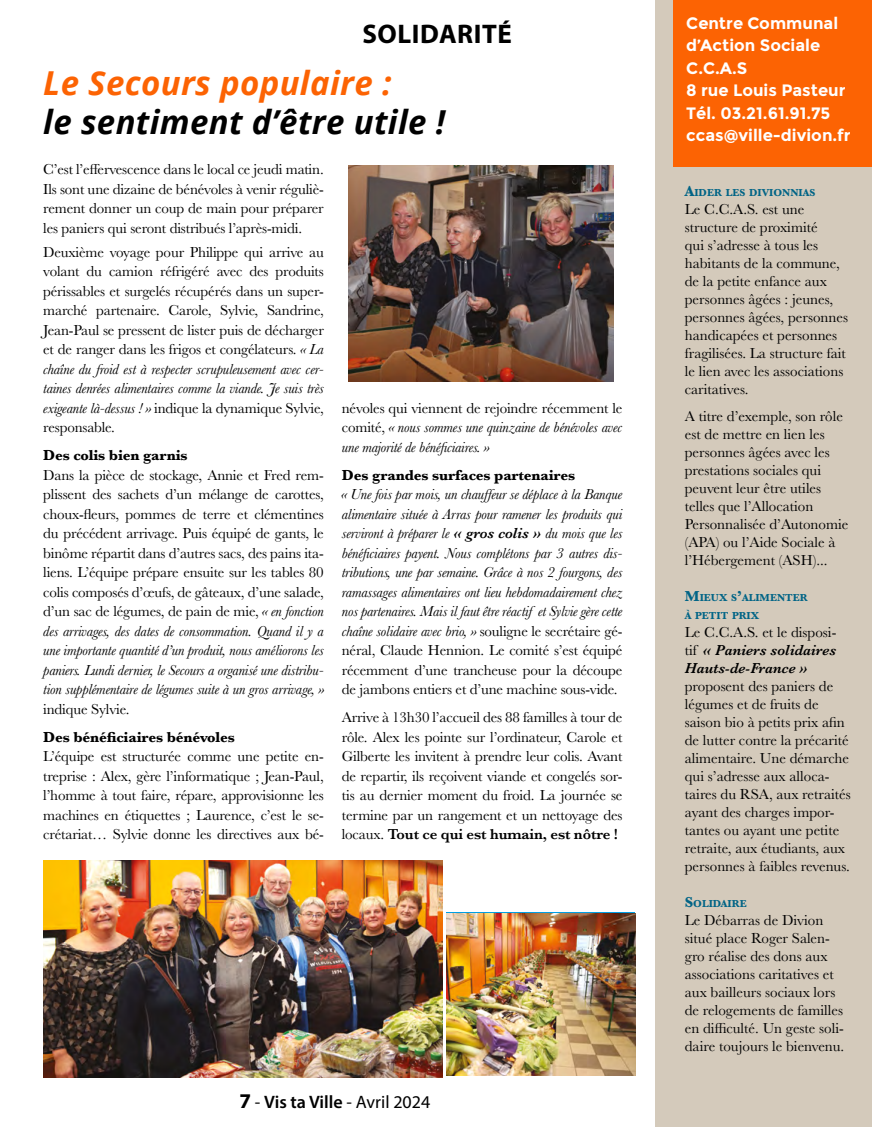
<style>
.page{position:relative;width:872px;height:1127px;background:#fff}
.page>*{position:absolute;margin:0;border:0;box-sizing:border-box;transform-origin:0 0}
.t1{font:italic 700 33px "Open Sans";letter-spacing:.01em;color:#000}
.t2{font:italic 700 33px "Open Sans";letter-spacing:.01em;color:#fc6303}
.t3{font:700 27px "Myriad Pro";letter-spacing:.02em;color:#000}
.t4{font:18px "Myriad Pro";color:#000}
.t5{font:700 16.5px/22.5px "Montserrat";color:#fff}
.t6{font:15px/18px "Baskerville";color:#000;text-align:justify}
.t7{font:italic 15px/19.5px "Baskerville";letter-spacing:-.01em;color:#000;text-align:justify}
.t8{font:700 15px "Baskerville";letter-spacing:-.01em;color:#000}
.t9{font:italic 600 15px/18px "Baskerville";color:#000;text-align:justify}
.t10{font:700 10.5px/18px "Baskerville";color:#016486}
.s1{font-style:italic}
.s2{font-style:normal}
.s3{font-weight:600}
.s4{font-weight:700;font-size:21px}
.s5{font-size:15px}
.s6{font-weight:400;font-style:normal}
</style>
<div class="page">
<div style="left:655px;top:0;width:217px;height:1127px;background:#d4cabb"></div>
<div style="left:673px;top:0;width:199px;height:166px;background:#fc6303"></div>
<img style="left:43px;top:860px;width:399px;height:217px">
<img style="left:349px;top:165px;width:265px;height:216px">
<img style="left:446px;top:913px;width:189px;height:163px">
<h2 class="t3" style="left:362px;top:16px;width:151px">SOLIDARITÉ</h2>
<h1 class="t2" style="left:43px;top:60px;width:350px">Le Secours populaire :</h1>
<h1 class="t1" style="left:43px;top:99px;width:403px">le sentiment d’être utile !</h1>
<p class="t6" style="left:43px;top:160px;width:282px;line-height:19.5px">C’est l’effervescence dans le local ce jeudi matin.<br>Ils sont une dizaine de bénévoles à venir réguliè&shy;rement donner un coup de main pour préparer les paniers qui seront distribués l’après-midi.</p>
<p class="t6" style="left:43px;top:242px;width:282px;line-height:19.5px">Deuxième voyage pour Philippe qui arrive au volant du camion réfrigéré avec des produits périssables et surgelés récupérés dans un super&shy;marché partenaire. Carole, Sylvie, Sandrine, Jean-Paul se pressent de lister puis de décharger et de ranger dans les frigos et congélateurs. <span class="s1">« La chaîne du froid est à respecter scrupuleusement avec cer&shy;taines denrées alimentaires comme la viande. Je suis très exigeante là-dessus ! »</span> indique la dynamique Sylvie, responsable.</p>
<p class="t8" style="left:43px;top:445px;width:146px">Des colis bien garnis</p>
<p class="t6" style="left:43px;top:465px;width:282px;line-height:19.5px">Dans la pièce de stockage, Annie et Fred rem&shy;plissent des sachets d’un mélange de carottes, choux-fleurs, pommes de terre et clémentines du précédent arrivage. Puis équipé de gants, le binôme répartit dans d’autres sacs, des pains ita&shy;liens. L’équipe prépare ensuite sur les tables 80 colis composés d’œufs, de gâteaux, d’une salade, d’un sac de légumes, de pain de mie, <span class="s1">« en fonction des arrivages, des dates de consommation. Quand il y a une importante quantité d’un produit, nous améliorons les paniers. Lundi dernier, le Secours a organisé une distribu&shy;tion supplémentaire de légumes suite à un gros arrivage, »</span></p>
<p class="t6" style="left:43px;top:700px;width:88px">indique Sylvie.</p>
<p class="t8" style="left:43px;top:726px;width:193px">Des bénéficiaires bénévoles</p>
<p class="t6" style="left:43px;top:747px;width:282px;line-height:19.5px">L’équipe est structurée comme une petite en&shy;treprise : Alex, gère l’informatique ; Jean-Paul, l’homme à tout faire, répare, approvisionne les machines en étiquettes ; Laurence, c’est le se&shy;crétariat… Sylvie donne les directives aux bé-</p>
<p class="t7" style="left:342px;top:398px;width:282px"><span class="s2">névoles qui viennent de rejoindre récemment le comité,</span> « nous sommes une quinzaine de bénévoles avec une majorité de bénéficiaires. »</p>
<p class="t8" style="left:342px;top:464px;width:235px">Des grandes surfaces partenaires</p>
<p class="t7" style="left:342px;top:485px;width:282px">« Une fois par mois, un chauffeur se déplace à la Banque alimentaire située à Arras pour ramener les produits qui serviront à préparer le <span class="s3">« gros colis »</span> du mois que les bénéficiaires payent. Nous complétons par 3 autres dis&shy;tributions, une par semaine. Grâce à nos 2 fourgons, des ramassages alimentaires ont lieu hebdomadairement chez nos partenaires. Mais il faut être réactif et Sylvie gère cette chaîne solidaire avec brio, » <span class="s2">souligne le secrétaire gé&shy;néral, Claude Hennion. Le comité s’est équipé récemment d’une trancheuse pour la découpe de jambons entiers et d’une machine sous-vide.</span></p>
<p class="t6" style="left:342px;top:708px;width:282px;line-height:19.5px">Arrive à 13h30 l’accueil des 88 familles à tour de rôle. Alex les pointe sur l’ordinateur, Carole et Gilberte les invitent à prendre leur colis. Avant de repartir, ils reçoivent viande et congelés sor&shy;tis au dernier moment du froid. La journée se termine par un rangement et un nettoyage des locaux. <span class="s3">Tout ce qui est humain, est nôtre !</span></p>
<p class="t4" style="left:239px;top:1090px;width:192px"><span class="s4">7</span> - <span class="s3">Vis ta Ville</span> - Avril 2024</p>
<p class="t5" style="left:686px;top:12px;width:166px">Centre Communal d’Action Sociale<br>C.C.A.S<br>8 rue Louis Pasteur<br>Tél. 03.21.61.91.75 ccas@ville-divion.fr</p>
<p class="t10" style="left:685px;top:184px;width:132px"><span class="s5">A</span>IDER LES DIVIONNIAS</p>
<p class="t6" style="left:685px;top:201px;width:165px;text-align:left">Le C.C.A.S. est une structure de proximité<br>qui s’adresse à tous les habitants de la commune, de la petite enfance aux personnes âgées : jeunes, personnes âgées, personnes handicapées et personnes fragilisées. La structure fait le lien avec les associations caritatives.</p>
<p class="t6" style="left:685px;top:407px;width:165px;text-align:left">A titre d’exemple, son rôle est de mettre en lien les personnes âgées avec les prestations sociales qui peuvent leur être utiles telles que l’Allocation<br>Personnalisée d’Autonomie (APA) ou l’Aide Sociale à l’Hébergement (ASH)...</p>
<p class="t10" style="left:685px;top:588px;width:124px"><span class="s5">M</span>IEUX S<span class="s5">’</span>ALIMENTER<br>À PETIT PRIX</p>
<p class="t9" style="left:685px;top:623px;width:153px"><span class="s6">Le C.C.A.S. et le disposi&shy;tif</span> « Paniers solidaires Hauts-de-France »</p>
<p class="t6" style="left:685px;top:677px;width:167px;text-align:left">proposent des paniers de légumes et de fruits de saison bio à petits prix afin de lutter contre la précarité alimentaire. Une démarche qui s’adresse aux alloca&shy;taires du RSA, aux retraités ayant des charges impor&shy;tantes ou ayant une petite retraite, aux étudiants, aux personnes à faibles revenus.</p>
<p class="t10" style="left:685px;top:894px;width:63px"><span class="s5">S</span>OLIDAIRE</p>
<p class="t6" style="left:685px;top:911px;width:161px;text-align:left">Le Débarras de Divion situé place Roger Salen&shy;gro réalise des dons aux associations caritatives et aux bailleurs sociaux lors de relogements de familles en difficulté. Un geste soli&shy;daire toujours le bienvenu.</p>
</div>
